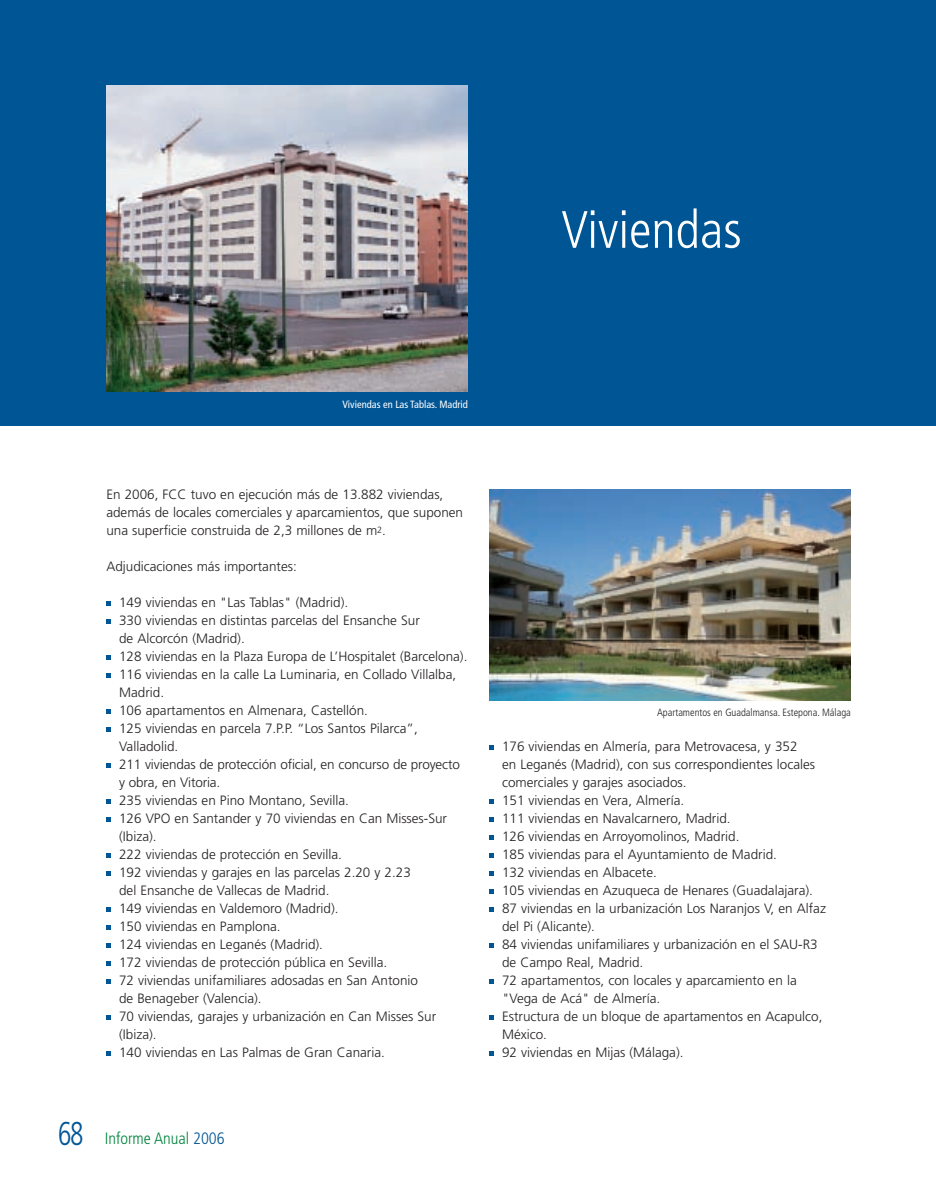
<style>
.page{position:relative;width:936px;height:1191px;background:#fff}
.page>*{position:absolute;margin:0;border:0;box-sizing:border-box;transform-origin:0 0}
.t1{font:300 condensed 52.5px "Frutiger LT";color:#fff}
.t2{font:300 condensed 16.5px "Frutiger LT";color:#00843d}
.t3{font:300 13.5px/18px "Frutiger LT";color:#231f20}
.t4{font:300 condensed 10.5px "Frutiger LT";color:#231f20}
.t5{font:condensed 10.5px "Frutiger LT";color:#fff}
.s1{font-size:9px}
.s2{font-size:33px;color:#005595}
.s3{color:#005595}
</style>
<div class="page">
<div style="left:0;top:0;width:935px;height:425px;background:#005595"></div>
<svg style="left:106px;top:1051px;width:5px;height:5px"></svg>
<svg style="left:106px;top:1015px;width:5px;height:5px"></svg>
<svg style="left:106px;top:979px;width:5px;height:5px"></svg>
<svg style="left:106px;top:961px;width:5px;height:5px"></svg>
<svg style="left:106px;top:943px;width:5px;height:5px"></svg>
<svg style="left:106px;top:925px;width:5px;height:5px"></svg>
<svg style="left:106px;top:907px;width:5px;height:5px"></svg>
<svg style="left:106px;top:871px;width:5px;height:5px"></svg>
<svg style="left:106px;top:853px;width:5px;height:5px"></svg>
<svg style="left:106px;top:817px;width:5px;height:5px"></svg>
<svg style="left:106px;top:799px;width:5px;height:5px"></svg>
<svg style="left:106px;top:763px;width:5px;height:5px"></svg>
<svg style="left:106px;top:727px;width:5px;height:5px"></svg>
<svg style="left:106px;top:709px;width:5px;height:5px"></svg>
<svg style="left:106px;top:673px;width:5px;height:5px"></svg>
<svg style="left:106px;top:655px;width:5px;height:5px"></svg>
<svg style="left:106px;top:619px;width:5px;height:5px"></svg>
<svg style="left:106px;top:601px;width:5px;height:5px"></svg>
<svg style="left:489px;top:745px;width:4px;height:4px"></svg>
<svg style="left:489px;top:1051px;width:4px;height:4px"></svg>
<svg style="left:489px;top:1015px;width:4px;height:4px"></svg>
<svg style="left:489px;top:979px;width:4px;height:4px"></svg>
<svg style="left:489px;top:943px;width:4px;height:4px"></svg>
<svg style="left:489px;top:907px;width:4px;height:4px"></svg>
<svg style="left:489px;top:889px;width:4px;height:4px"></svg>
<svg style="left:489px;top:871px;width:4px;height:4px"></svg>
<svg style="left:489px;top:853px;width:4px;height:4px"></svg>
<svg style="left:489px;top:835px;width:4px;height:4px"></svg>
<svg style="left:489px;top:817px;width:4px;height:4px"></svg>
<svg style="left:489px;top:799px;width:4px;height:4px"></svg>
<img style="left:106px;top:85px;width:362px;height:306px">
<img style="left:489px;top:489px;width:361px;height:212px">
<h1 class="t1" style="left:561px;top:208px;width:182px">Viviendas</h1>
<p class="t5" style="left:342px;top:400px;width:127px">Viviendas en Las Tablas. Madrid</p>
<p class="t3" style="left:106px;top:486px;width:358px">En 2006, FCC tuvo en ejecución más de 13.882 viviendas, además de locales comerciales y aparcamientos, que suponen una superficie construida de 2,3 millones de m<span class="s1">2</span>.</p>
<p class="t3" style="left:106px;top:558px;width:192px">Adjudicaciones más importantes:</p>
<p class="t3" style="left:119px;top:594px;width:350px">149 viviendas en "Las Tablas" (Madrid).<br>330 viviendas en distintas parcelas del Ensanche Sur<br>de Alcorcón (Madrid).<br>128 viviendas en la Plaza Europa de L’Hospitalet (Barcelona).<br>116 viviendas en la calle La Luminaria, en Collado Villalba, Madrid.<br>106 apartamentos en Almenara, Castellón.<br>125 viviendas en parcela 7.P.P. “Los Santos Pilarca”, Valladolid.<br>211 viviendas de protección oficial, en concurso de proyecto y obra, en Vitoria.<br>235 viviendas en Pino Montano, Sevilla.<br>126 VPO en Santander y 70 viviendas en Can Misses-Sur (Ibiza).<br>222 viviendas de protección en Sevilla.<br>192 viviendas y garajes en las parcelas 2.20 y 2.23<br>del Ensanche de Vallecas de Madrid.<br>149 viviendas en Valdemoro (Madrid).<br>150 viviendas en Pamplona.<br>124 viviendas en Leganés (Madrid).<br>172 viviendas de protección pública en Sevilla.<br>72 viviendas unifamiliares adosadas en San Antonio<br>de Benageber (Valencia).<br>70 viviendas, garajes y urbanización en Can Misses Sur (Ibiza).<br>140 viviendas en Las Palmas de Gran Canaria.</p>
<p class="t2" style="left:58px;top:1131px;width:168px"><span class="s2">68</span> Informe Anual <span class="s3">2006</span></p>
<p class="t4" style="left:657px;top:708px;width:195px">Apartamentos en Guadalmansa. Estepona. Málaga</p>
<p class="t3" style="left:502px;top:738px;width:325px">176 viviendas en Almería, para Metrovacesa, y 352<br>en Leganés (Madrid), con sus correspondientes locales comerciales y garajes asociados.<br>151 viviendas en Vera, Almería.<br>111 viviendas en Navalcarnero, Madrid.<br>126 viviendas en Arroyomolinos, Madrid.<br>185 viviendas para el Ayuntamiento de Madrid.<br>132 viviendas en Albacete.<br>105 viviendas en Azuqueca de Henares (Guadalajara).<br>87 viviendas en la urbanización Los Naranjos V, en Alfaz del Pi (Alicante).<br>84 viviendas unifamiliares y urbanización en el SAU-R3 de Campo Real, Madrid.<br>72 apartamentos, con locales y aparcamiento en la "Vega de Acá" de Almería.<br>Estructura de un bloque de apartamentos en Acapulco, México.<br>92 viviendas en Mijas (Málaga).</p>
</div>
